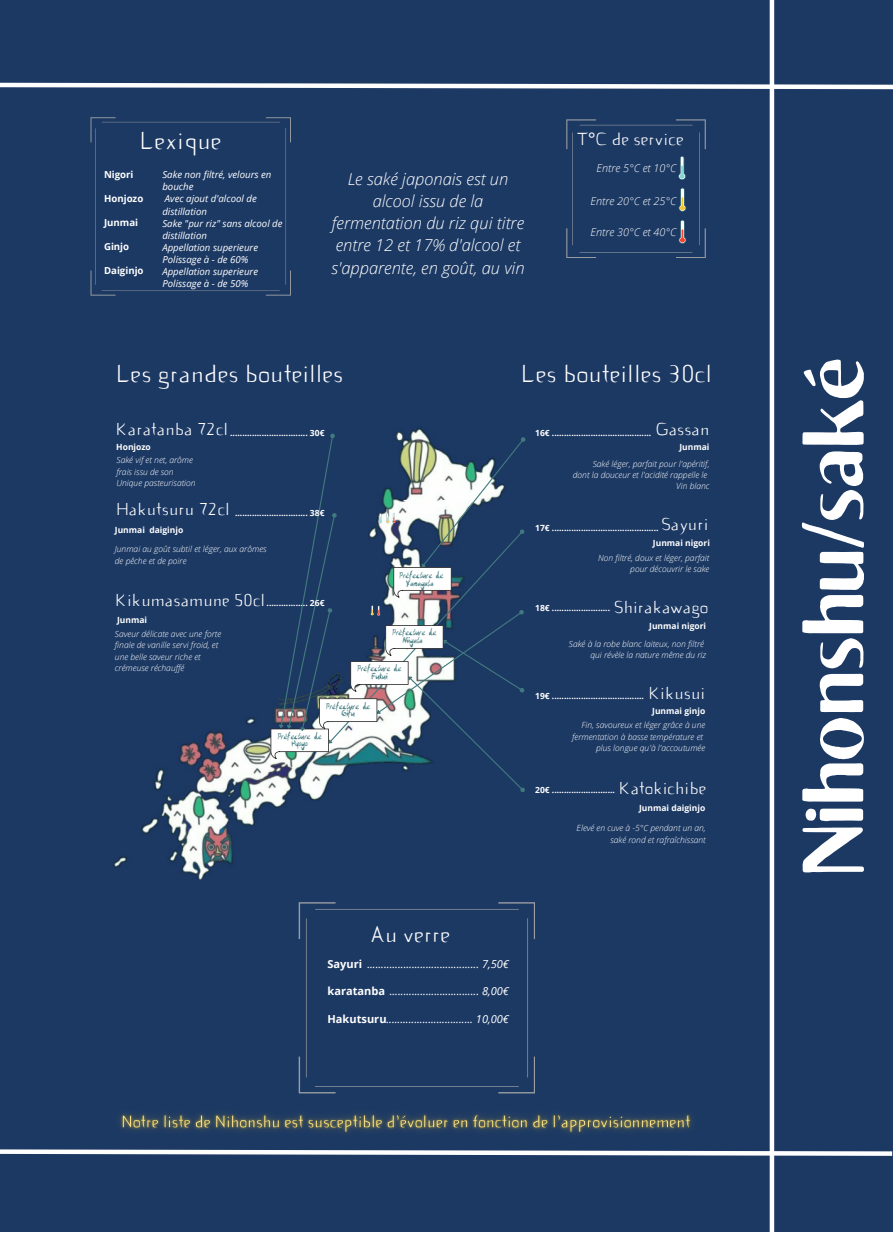
<style>
.page{position:relative;width:893px;height:1233px;background:#fff}
.page>*{position:absolute;margin:0;border:0;box-sizing:border-box;transform-origin:0 0}
.t1{font:86.85px "Brixton Sans TC";color:#fff}
.t2{font:24.15px "dekiru";color:#fff}
.t3{font:22.05px "dekiru";color:#fff}
.t4{font:17.25px "dekiru";color:#fff}
.t5{font:16.95px "dekiru";color:#fff}
.t6{font:italic 300 16.5px/22.2px "Open Sans";color:#fff;text-align:center}
.t7{font:italic 11.1px "Open Sans";color:#fff}
.t8{font:700 11.1px "Open Sans";color:#fff}
.t9{font:italic 300 10.8px "Open Sans";color:#fff}
.t10{font:10.2px/7.6px "Crazed";color:#417a7e;text-align:center}
.t11{font:italic 9.6px/12px "Open Sans";color:#fff}
.t12{font:700 9.6px "Open Sans";color:#fff}
.t13{font:italic 300 8.55px/11.4px "Open Sans";color:#fff;text-align:right}
.t14{font:700 8.55px/17px "Open Sans";color:#fff}
.s1{font-family:"Noto Sans"}
.s2{font-family:"dekiru";font-weight:400;font-size:16.95px}
.s3{font-weight:700;font-style:normal}
</style>
<div class="page">
<div style="left:0;top:0;width:892px;height:1232px;background:#1c3964"></div>
<img style="left:113px;top:428px;width:312px;height:511px">
<svg style="left:299px;top:902px;width:236px;height:191px"></svg>
<svg style="left:90px;top:117px;width:201px;height:179px"></svg>
<svg style="left:566px;top:119px;width:139px;height:139px"></svg>
<div style="left:769px;top:0;width:5px;height:1232px;background:#fff"></div>
<svg style="left:0;top:1147px;width:892px;height:11px"></svg>
<svg style="left:270px;top:432px;width:256px;height:362px"></svg>
<img style="left:103px;top:1114px;width:609px;height:36px">
<svg style="left:0;top:80px;width:892px;height:11px"></svg>
<h2 class="t2" style="left:140px;top:131px;width:83px">Lexique</h2>
<p class="t12" style="left:104px;top:168px;width:31px">Nigori</p>
<p class="t12" style="left:104px;top:192px;width:41px">Honjozo</p>
<p class="t12" style="left:104px;top:216px;width:36px">Junmai</p>
<p class="t12" style="left:104px;top:240px;width:27px">Ginjo</p>
<p class="t12" style="left:104px;top:264px;width:41px">Daiginjo</p>
<p class="t11" style="left:162px;top:169px;width:122px">Sake non filtré, velours en bouche<br>Avec ajout d'alcool de distillation<br>Sake "pur riz" sans alcool de distillation<br>Appellation superieure<br>Polissage à - de 60%<br>Appellation superieure<br>Polissage à - de 50%</p>
<h3 class="t6" style="left:331px;top:167px;width:194px">Le saké japonais est un alcool issu de la fermentation du riz qui titre entre 12 et 17% d'alcool et s'apparente, en goût, au vin</h3>
<h3 class="t4" style="left:576px;top:132px;width:109px">T<span class="s1">°</span>C de service</h3>
<p class="t9" style="left:596px;top:161px;width:81px">Entre 5°C et 10°C</p>
<p class="t9" style="left:590px;top:193px;width:87px">Entre 20°C et 25°C</p>
<p class="t9" style="left:590px;top:224px;width:87px">Entre 30°C et 40°C</p>
<h2 class="t2" style="left:521px;top:364px;width:192px">Les bouteilles 30cl</h2>
<h2 class="t2" style="left:116px;top:364px;width:229px">Les grandes bouteilles</h2>
<h3 class="t5" style="left:116px;top:423px;width:114px">Karatanba 72cl</h3>
<p class="t14" style="left:116px;top:438px;width:36px">Honjozo</p>
<p class="t13" style="left:116px;top:454px;width:81px;text-align:left">Saké vif et net, arôme frais issu de son<br>Unique pasteurisation</p>
<h3 class="t5" style="left:656px;top:423px;width:55px">Gassan</h3>
<p class="t14" style="left:679px;top:438px;width:32px">Junmai</p>
<p class="t13" style="left:573px;top:458px;width:138px">Saké léger, parfait pour l'apéritif,<br>dont la douceur et l'acidité rappelle le<br>Vin blanc</p>
<p class="t14" style="left:230px;top:425px;width:96px">................................ 30€</p>
<p class="t14" style="left:535px;top:425px;width:118px">16€ .........................................</p>
<h3 class="t5" style="left:116px;top:503px;width:116px">Hakutsuru 72cl</h3>
<p class="t14" style="left:115px;top:521px;width:70px">Junmai daiginjo</p>
<p class="t13" style="left:115px;top:543px;width:153px;text-align:left">Junmai au goût subtil et léger, aux arômes de pêche et de poire</p>
<p class="t14" style="left:235px;top:504px;width:91px">.............................. 38€</p>
<p class="t14" style="left:115px;top:594px;width:211px"><span class="s2">Kikumasamune 50cl</span> ................. 26€<br>Junmai</p>
<p class="t13" style="left:115px;top:628px;width:108px;text-align:left">Saveur délicate avec une forte finale de vanille servi froid, et une belle saveur riche et crémeuse réchauffé</p>
<p class="t10" style="left:399px;top:572px;width:45px">Préfecture de<br>Yamagata</p>
<p class="t10" style="left:392px;top:629px;width:45px">Préfecture de<br>Niigata</p>
<p class="t10" style="left:357px;top:665px;width:45px">Préfecture de<br>Fukui</p>
<p class="t10" style="left:326px;top:702px;width:45px">Préfecture de<br>Gifu</p>
<p class="t10" style="left:278px;top:733px;width:45px">Préfecture de<br>Hyogo</p>
<h3 class="t5" style="left:661px;top:518px;width:48px">Sayuri</h3>
<p class="t14" style="left:653px;top:534px;width:58px">Junmai nigori</p>
<p class="t13" style="left:598px;top:552px;width:113px">Non filtré, doux et léger, parfait pour découvrir le sake</p>
<p class="t14" style="left:535px;top:519px;width:125px">17€ ............................................</p>
<h3 class="t5" style="left:614px;top:600px;width:96px">Shirakawago</h3>
<p class="t14" style="left:649px;top:618px;width:58px">Junmai nigori</p>
<p class="t14" style="left:535px;top:599px;width:76px">18€ ........................</p>
<p class="t13" style="left:568px;top:638px;width:139px">Saké à la robe blanc laiteux, non filtré qui révèle la nature même du riz</p>
<h3 class="t5" style="left:648px;top:686px;width:59px">Kikusui</h3>
<p class="t14" style="left:652px;top:702px;width:55px">Junmai ginjo</p>
<p class="t13" style="left:572px;top:719px;width:135px">Fin, savoureux et léger grâce à une fermentation à basse température et plus longue qu'à l'accoutumée</p>
<p class="t14" style="left:535px;top:687px;width:110px">19€ ......................................</p>
<h3 class="t5" style="left:618px;top:782px;width:89px">Katokichibe</h3>
<p class="t14" style="left:535px;top:781px;width:81px">20€ ..........................</p>
<p class="t14" style="left:639px;top:799px;width:68px">Junmai daiginjo</p>
<p class="t13" style="left:576px;top:822px;width:131px">Elevé en cuve à -5°C pendant un an, saké rond et rafraîchissant</p>
<h3 class="t3" style="left:370px;top:926px;width:81px">Au verre</h3>
<p class="t8" style="left:327px;top:956px;width:36px">Sayuri</p>
<p class="t7" style="left:327px;top:984px;width:183px"><span class="s3">karatanba</span> ................................ 8,00€</p>
<p class="t7" style="left:327px;top:1011px;width:183px"><span class="s3">Hakutsuru</span>............................... 10,00€</p>
<p class="t7" style="left:367px;top:956px;width:143px">........................................ 7,50€</p>
<h1 class="t1" style="left:801px;top:876px;width:519px;rotate:-90deg">Nihonshu/saké</h1>
</div>
